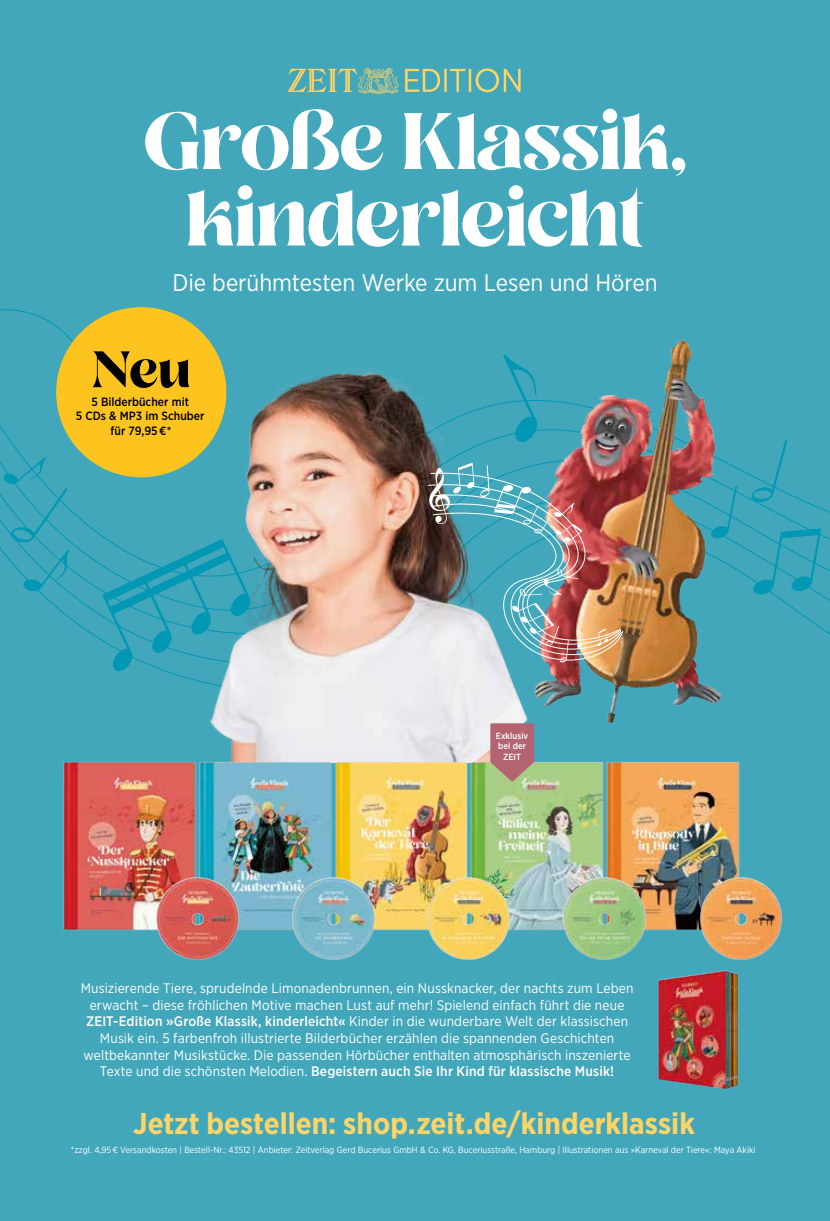
<style>
.page{position:relative;width:830px;height:1221px;background:#fff}
.page>*{position:absolute;margin:0;border:0;box-sizing:border-box;transform-origin:0 0}
.t1{font:500 79.5px/76.5px "Losta Masta";letter-spacing:-.01em;color:#fff;text-align:center}
.t2{font:500 51px "Losta Masta";color:#000}
.t3{font:700 30px "Gotham Narrow";color:#ffd467}
.t4{font:24px "Gotham Narrow";letter-spacing:-.005em;color:#fff}
.t5{font:13.8px/16.5px "Gotham Narrow";letter-spacing:.01em;color:#fff;text-align:center}
.t6{font:500 12px/14.4px "Gotham Narrow";color:#000;text-align:center}
.t7{font:9px "Gotham Narrow";color:#fff}
.t8{font:500 9px/10.5px "Gotham Narrow";color:#fff;text-align:center}
.s1{font-weight:500}
</style>
<div class="page">
<div style="left:0;top:0;width:829px;height:1220px;background:#43a7bb"></div>
<svg style="left:0;top:310px;width:829px;height:370px"></svg>
<svg style="left:22px;top:549px;width:49px;height:43px"></svg>
<svg style="left:2px;top:457px;width:66px;height:86px"></svg>
<svg style="left:102px;top:539px;width:91px;height:133px"></svg>
<svg style="left:503px;top:354px;width:19px;height:11px"></svg>
<svg style="left:752px;top:528px;width:69px;height:67px"></svg>
<svg style="left:731px;top:486px;width:5px;height:53px"></svg>
<svg style="left:750px;top:440px;width:37px;height:62px"></svg>
<img style="left:193px;top:365px;width:342px;height:389px">
<img style="left:522px;top:335px;width:209px;height:391px">
<img style="left:427px;top:462px;width:196px;height:200px">
<svg style="left:288px;top:68px;width:232px;height:26px"></svg>
<div style="left:56px;top:307px;width:170px;height:170px;background:#fdc41f;border-radius:50%"></div>
<img style="left:625px;top:761px;width:115px;height:170px">
<img style="left:696px;top:875px;width:87px;height:85px">
<img style="left:489px;top:754px;width:136px;height:177px">
<img style="left:560px;top:875px;width:88px;height:85px">
<img style="left:353px;top:754px;width:136px;height:177px">
<img style="left:424px;top:875px;width:88px;height:85px">
<img style="left:218px;top:754px;width:135px;height:177px">
<img style="left:289px;top:875px;width:88px;height:85px">
<img style="left:63px;top:762px;width:155px;height:169px">
<img style="left:153px;top:875px;width:88px;height:85px">
<svg style="left:491px;top:763px;width:42px;height:18px"></svg>
<div style="left:490px;top:723px;width:44px;height:40px;background:#b46371;border-radius:2px"></div>
<img style="left:658px;top:970px;width:81px;height:120px">
<h1 class="t1" style="left:143px;top:110px;width:544px">Große Klassik, kinderleicht</h1>
<h3 class="t4" style="left:172px;top:268px;width:486px">Die berühmtesten Werke zum Lesen und Hören</h3>
<h2 class="t2" style="left:92px;top:338px;width:100px">Neu</h2>
<p class="t6" style="left:76px;top:394px;width:130px">5 Bilderbücher mit<br>5 CDs &amp; MP3 im Schuber für 79,95 €*</p>
<p class="t8" style="left:495px;top:730px;width:34px">Exklusiv bei der<br>ZEIT</p>
<p class="t5" style="left:81px;top:979px;width:554px">Musizierende Tiere, sprudelnde Limonadenbrunnen, ein Nussknacker, der nachts zum Leben erwacht – diese fröhlichen Motive machen Lust auf mehr! Spielend einfach führt die neue <span class="s1">ZEIT-Edition »Große Klassik, kinderleicht«</span> Kinder in die wunderbare Welt der klassischen Musik ein. 5 farbenfroh illustrierte Bilderbücher erzählen die spannenden Geschichten weltbekannter Musikstücke. Die passenden Hörbücher enthalten atmosphärisch inszenierte Texte und die schönsten Melodien. <span class="s1">Begeistern auch Sie Ihr Kind für klassische Musik!</span></p>
<h3 class="t3" style="left:133px;top:1103px;width:563px">Jetzt bestellen: shop.zeit.de/kinderklassik</h3>
<p class="t7" style="left:71px;top:1144px;width:686px">*zzgl. 4,95 € Versandkosten | Bestell-Nr.: 43512 | Anbieter: Zeitverlag Gerd Bucerius GmbH &amp; Co. KG, Buceriusstraße, Hamburg | Illustrationen aus »Karneval der Tiere«: Maya Akiki</p>
</div>
